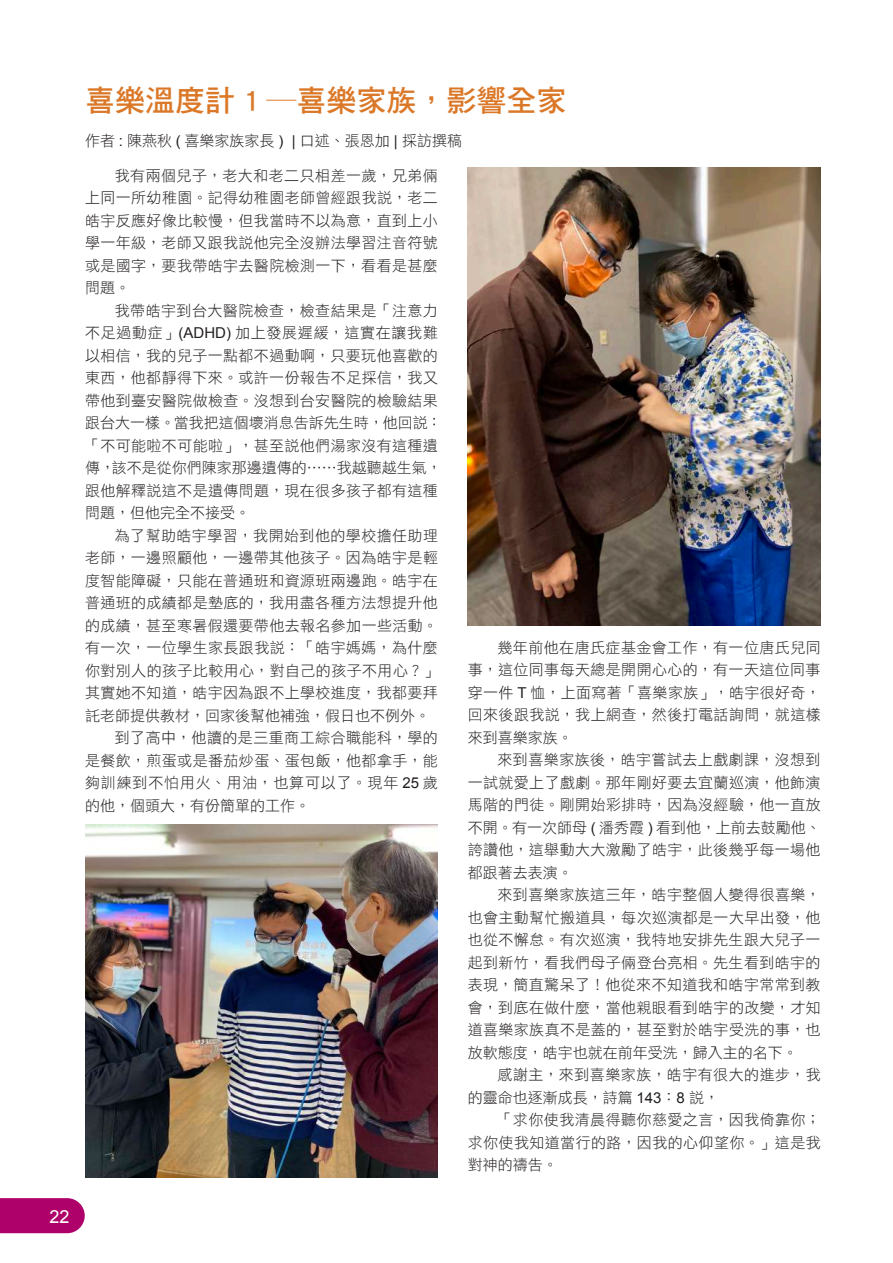
<style>
.page{position:relative;width:893px;height:1263px;background:#fff}
.page>*{position:absolute;margin:0;border:0;box-sizing:border-box;transform-origin:0 0}
.t1{font:30px "DF Hei Std W7";color:#db7828}
.t2{font:18px "Arial";color:#fff}
.t3{font:15px/22.5px "DF Hei Std W3";letter-spacing:.025em;color:#231f20;text-align:justify}
.t4{font:15px "DF Hei Std W3";color:#231f20}
.t5{font:15px "DF Hei Std W3";letter-spacing:.055em;color:#231f20}
.s1{font-family:"Arial"}
</style>
<div class="page">
<img style="left:468px;top:168px;width:353px;height:458px">
<img style="left:85px;top:824px;width:353px;height:354px">
<svg style="left:0;top:1198px;width:85px;height:35px"></svg>
<p class="t2" style="left:50px;top:1205px;width:22px">22</p>
<h1 class="t1" style="left:85px;top:84px;width:483px">喜樂溫度計 1 ─喜樂家族，影響全家</h1>
<p class="t4" style="left:85px;top:132px;width:378px">作者 <span class="s1">:</span> 陳燕秋 <span class="s1">(</span> 喜樂家族家長 <span class="s1">) |</span> 口述、張恩加 <span class="s1">|</span> 採訪撰稿</p>
<p class="t3" style="left:85px;top:164px;width:354px;text-indent:30px">我有兩個兒子，老大和老二只相差一歲，兄弟倆上同一所幼稚園。記得幼稚園老師曾經跟我說，老二皓宇反應好像比較慢，但我當時不以為意，直到上小學一年級，老師又跟我說他完全沒辦法學習注音符號或是國字，要我帶皓宇去醫院檢測一下，看看是甚麼問題。</p>
<p class="t3" style="left:85px;top:299px;width:358px;text-align:left;text-indent:30px">我帶皓宇到台大醫院檢查，檢查結果是「注意力不足過動症」<span class="s1">(ADHD)</span> 加上發展遲緩，這實在讓我難以相信，我的兒子一點都不過動啊，只要玩他喜歡的東西，他都靜得下來。或許一份報告不足採信，我又帶他到臺安醫院做檢查。沒想到台安醫院的檢驗結果跟台大一樣。當我把這個壞消息告訴先生時，他回說：「不可能啦不可能啦」，甚至說他們湯家沒有這種遺傳，該不是從你們陳家那邊遺傳的⋯⋯我越聽越生氣，跟他解釋說這不是遺傳問題，現在很多孩子都有這種問題，但他完全不接受。</p>
<p class="t3" style="left:115px;top:524px;width:325px">為了幫助皓宇學習，我開始到他的學校擔任助理</p>
<p class="t3" style="left:85px;top:546px;width:354px">老師，一邊照顧他，一邊帶其他孩子。因為皓宇是輕</p>
<p class="t3" style="left:85px;top:569px;width:354px">度智能障礙，只能在普通班和資源班兩邊跑。皓宇在</p>
<p class="t3" style="left:85px;top:591px;width:354px">普通班的成績都是墊底的，我用盡各種方法想提升他</p>
<p class="t3" style="left:85px;top:614px;width:354px">的成績，甚至寒暑假還要帶他去報名參加一些活動。</p>
<p class="t3" style="left:85px;top:636px;width:354px">有一次，一位學生家長跟我說：「皓宇媽媽，為什麼</p>
<p class="t3" style="left:85px;top:659px;width:354px">你對別人的孩子比較用心，對自己的孩子不用心？」</p>
<p class="t3" style="left:85px;top:681px;width:354px">其實她不知道，皓宇因為跟不上學校進度，我都要拜</p>
<p class="t4" style="left:85px;top:707px;width:346px">託老師提供教材，回家後幫他補強，假日也不例外。</p>
<p class="t3" style="left:115px;top:726px;width:325px">到了高中，他讀的是三重商工綜合職能科，學的</p>
<p class="t3" style="left:85px;top:749px;width:354px">是餐飲，煎蛋或是番茄炒蛋、蛋包飯，他都拿手，能</p>
<p class="t5" style="left:85px;top:775px;width:354px">夠訓練到不怕用火、用油，也算可以了。現年 <span class="s1">25</span> 歲</p>
<p class="t4" style="left:85px;top:797px;width:226px">的他，個頭大，有份簡單的工作。</p>
<p class="t3" style="left:468px;top:636px;width:355px;text-indent:30px">幾年前他在唐氏症基金會工作，有一位唐氏兒同事，這位同事每天總是開開心心的，有一天這位同事穿一件 <span class="s1">T</span> 恤，上面寫著「喜樂家族」，皓宇很好奇，回來後跟我說，我上網查，然後打電話詢問，就這樣來到喜樂家族。</p>
<p class="t3" style="left:468px;top:748px;width:354px;text-indent:30px">來到喜樂家族後，皓宇嘗試去上戲劇課，沒想到一試就愛上了戲劇。那年剛好要去宜蘭巡演，他飾演馬階的門徒。剛開始彩排時，因為沒經驗，他一直放不開。有一次師母 <span class="s1">(</span> 潘秀霞 <span class="s1">)</span> 看到他，上前去鼓勵他、誇讚他，這舉動大大激勵了皓宇，此後幾乎每一場他都跟著去表演。</p>
<p class="t3" style="left:468px;top:883px;width:354px;text-indent:30px">來到喜樂家族這三年，皓宇整個人變得很喜樂，也會主動幫忙搬道具，每次巡演都是一大早出發，他也從不懈怠。有次巡演，我特地安排先生跟大兒子一起到新竹，看我們母子倆登台亮相。先生看到皓宇的表現，簡直驚呆了！他從來不知道我和皓宇常常到教會，到底在做什麼，當他親眼看到皓宇的改變，才知道喜樂家族真不是蓋的，甚至對於皓宇受洗的事，也放軟態度，皓宇也就在前年受洗，歸入主的名下。</p>
<p class="t3" style="left:468px;top:1063px;width:354px;text-indent:30px">感謝主，來到喜樂家族，皓宇有很大的進步，我的靈命也逐漸成長，詩篇 <span class="s1">143</span>：<span class="s1">8</span> 說，</p>
<p class="t3" style="left:468px;top:1108px;width:354px;text-indent:30px">「求你使我清晨得聽你慈愛之言，因我倚靠你；求你使我知道當行的路，因我的心仰望你。」這是我對神的禱告。</p>
</div>
